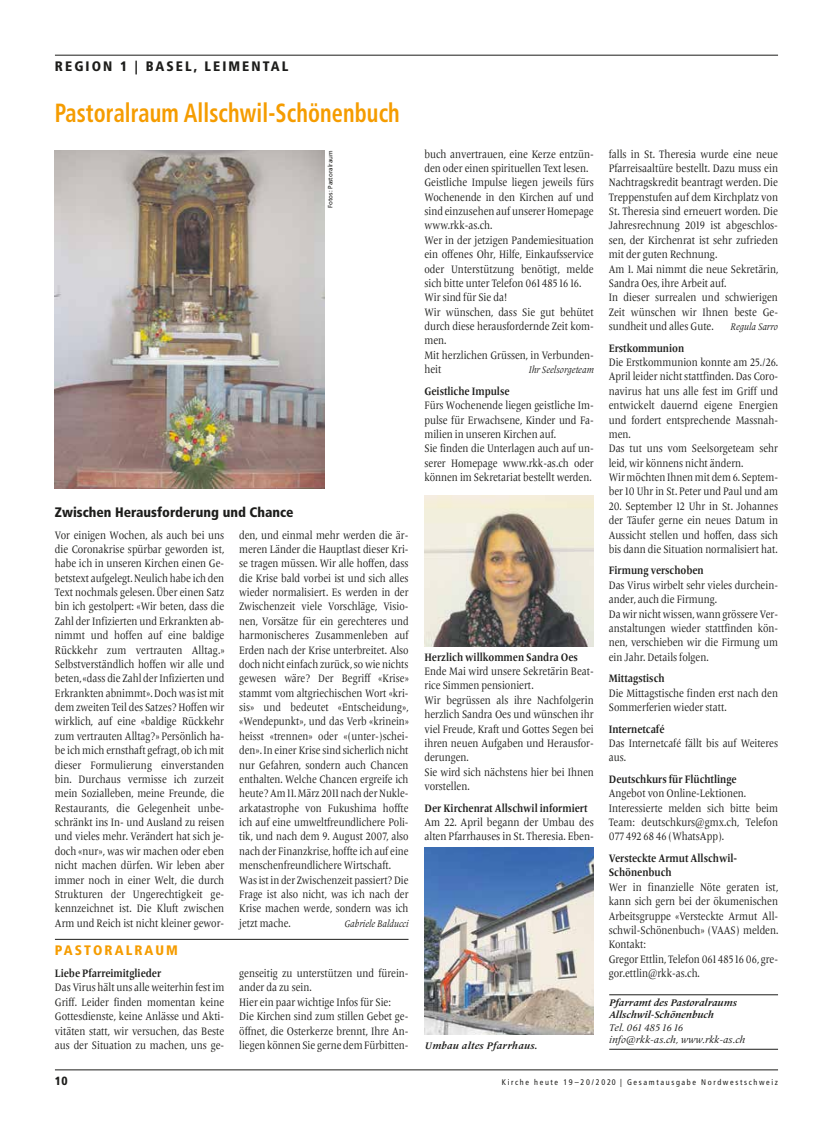
<style>
.page{position:relative;width:833px;height:1134px;background:#fff}
.page>*{position:absolute;margin:0;border:0;box-sizing:border-box;transform-origin:0 0}
.t1{font:700 condensed 26.25px "Frutiger";letter-spacing:.005em;color:#f59c00;scale:.85 1}
.t2{font:900 condensed 13.75px "Frutiger";color:#1d1d1b}
.t3{font:900 condensed 13.75px "Frutiger";letter-spacing:.15em;color:#1d1d1b}
.t4{font:900 condensed 13.75px "Frutiger";letter-spacing:.15em;color:#f59c00}
.t5{font:900 condensed 11.88px "Frutiger";color:#1d1d1b}
.t6{font:11.25px/14.4px "Frutiger Serif LT Pro";color:#1d1d1b;scale:.85 1}
.t7{font:11.25px/14.4px "Frutiger Serif LT Pro";color:#1d1d1b;scale:.86 1}
.t8{font:700 11.25px/14.4px "Frutiger Serif LT Pro";color:#1d1d1b;scale:.85 1}
.t9{font:italic 700 10px/12.5px "Frutiger Serif LT Pro";color:#1d1d1b}
.t10{font:italic 10px "Frutiger Serif LT Pro";color:#1d1d1b;scale:.85 1}
.t11{font:italic 10px/12.5px "Frutiger Serif LT Pro";color:#1d1d1b}
.t12{font:italic 700 10px "Frutiger Serif LT Pro";letter-spacing:.025em;color:#1d1d1b}
.t13{font:condensed 8.12px "Frutiger";letter-spacing:.2em;color:#1d1d1b}
.t14{font:6.25px "Frutiger";color:#1d1d1b}
</style>
<div class="page">
<hr style="left:55px;top:1070px;width:723px;height:1px;background:#1d1d1b">
<img style="left:55px;top:150px;width:269px;height:338px">
<hr style="left:55px;top:939px;width:353px;height:1px;background:#1d1d1b">
<hr style="left:55px;top:55px;width:723px;height:1px;background:#1d1d1b">
<img style="left:424px;top:496px;width:169px;height:150px">
<hr style="left:609px;top:994px;width:169px;height:1px;background:#1d1d1b">
<hr style="left:609px;top:1049px;width:169px;height:1px;background:#1d1d1b">
<img style="left:425px;top:848px;width:169px;height:186px">
<p class="t3" style="left:55px;top:58px;width:235px">REGION 1 | BASEL, LEIMENTAL</p>
<h1 class="t1" style="left:55px;top:97px;width:407px">Pastoralraum Allschwil-Schönenbuch</h1>
<p class="t14" style="left:327px;top:208px;width:59px;rotate:-90deg">Fotos: Pastoralraum</p>
<p class="t2" style="left:55px;top:504px;width:240px">Zwischen Herausforderung und Chance</p>
<p class="t6" style="left:55px;top:528px;width:201px;text-align:justify">Vor einigen Wochen, als auch bei uns die Coronakrise spürbar geworden ist, habe ich in unseren Kirchen einen Ge&shy;betstext aufgelegt. Neulich habe ich den Text nochmals gelesen. Über einen Satz bin ich gestolpert: «Wir beten, dass die Zahl der Infizierten und Erkrankten ab&shy;nimmt und hoffen auf eine baldige Rückkehr zum vertrauten Alltag.» Selbstverständlich hoffen wir alle und beten, «dass die Zahl der Infizierten und Erkrankten abnimmt». Doch was ist mit dem zweiten Teil des Satzes? Hoffen wir wirklich, auf eine «baldige Rückkehr zum vertrauten Alltag?» Persönlich ha&shy;be ich mich ernsthaft gefragt, ob ich mit dieser Formulierung einverstanden bin. Durchaus vermisse ich zurzeit mein Sozialleben, meine Freunde, die Restaurants, die Gelegenheit unbe&shy;schränkt ins In- und Ausland zu reisen und vieles mehr. Verändert hat sich je&shy;doch «nur», was wir machen oder eben nicht machen dürfen. Wir leben aber immer noch in einer Welt, die durch Strukturen der Ungerechtigkeit ge&shy;kennzeichnet ist. Die Kluft zwischen Arm und Reich ist nicht kleiner gewor-</p>
<p class="t6" style="left:239px;top:528px;width:201px">den, und einmal mehr werden die är&shy;meren Länder die Hauptlast dieser Kri&shy;se tragen müssen. Wir alle hoffen, dass die Krise bald vorbei ist und sich alles wieder normalisiert. Es werden in der Zwischenzeit viele Vorschläge, Visio&shy;nen, Vorsätze für ein gerechteres und harmonischeres Zusammenleben auf Erden nach der Krise unterbreitet. Also doch nicht einfach zurück, so wie nichts gewesen wäre? Der Begriff «Krise» stammt vom altgriechischen Wort «kri&shy;sis» und bedeutet «Entscheidung», «Wendepunkt», und das Verb «krinein» heisst «trennen» oder «(unter-)schei&shy;den». In einer Krise sind sicherlich nicht nur Gefahren, sondern auch Chancen enthalten. Welche Chancen ergreife ich heute? Am 11. März 2011 nach der Nukle&shy;arkatastrophe von Fukushima hoffte ich auf eine umweltfreundlichere Poli&shy;tik, und nach dem 9. August 2007, also nach der Finanzkrise, hoffte ich auf eine menschenfreundlichere Wirtschaft.<br>Was ist in der Zwischenzeit passiert? Die Frage ist also nicht, was ich nach der Krise machen werde, sondern was ich jetzt mache.</p>
<p class="t10" style="left:344px;top:917px;width:77px">Gabriele Balducci</p>
<p class="t4" style="left:55px;top:942px;width:124px">PASTORALRAUM</p>
<p class="t8" style="left:55px;top:966px;width:127px">Liebe Pfarreimitglieder</p>
<p class="t6" style="left:55px;top:980px;width:201px;text-align:justify">Das Virus hält uns alle weiterhin fest im Griff. Leider finden momentan keine Gottesdienste, keine Anlässe und Akti&shy;vitäten statt, wir versuchen, das Beste aus der Situation zu machen, uns ge-</p>
<p class="t6" style="left:239px;top:966px;width:201px">genseitig zu unterstützen und fürein&shy;ander da zu sein.<br>Hier ein paar wichtige Infos für Sie:<br>Die Kirchen sind zum stillen Gebet ge&shy;öffnet, die Osterkerze brennt, Ihre An&shy;liegen können Sie gerne dem Fürbitten-</p>
<p class="t6" style="left:424px;top:147px;width:201px">buch anvertrauen, eine Kerze entzün&shy;den oder einen spirituellen Text lesen.<br>Geistliche Impulse liegen jeweils fürs<br>Wochenende in den Kirchen auf und sind einzusehen auf unserer Homepage www.rkk-as.ch.<br>Wer in der jetzigen Pandemiesituation ein offenes Ohr, Hilfe, Einkaufsservice oder Unterstützung benötigt, melde sich bitte unter Telefon 061 485 16 16.<br>Wir sind für Sie da!<br>Wir wünschen, dass Sie gut behütet durch diese herausfordernde Zeit kom&shy;men.<br>Mit herzlichen Grüssen, in Verbunden&shy;heit</p>
<p class="t10" style="left:529px;top:364px;width:78px">Ihr Seelsorgeteam</p>
<p class="t8" style="left:424px;top:384px;width:102px">Geistliche Impulse</p>
<p class="t6" style="left:424px;top:398px;width:201px">Fürs Wochenende liegen geistliche Im&shy;pulse für Erwachsene, Kinder und Fa&shy;milien in unseren Kirchen auf.<br>Sie finden die Unterlagen auch auf un&shy;serer Homepage www.rkk-as.ch oder können im Sekretariat bestellt werden.</p>
<p class="t8" style="left:424px;top:650px;width:182px">Herzlich willkommen Sandra Oes</p>
<p class="t6" style="left:424px;top:664px;width:201px">Ende Mai wird unsere Sekretärin Beat&shy;rice Simmen pensioniert.<br>Wir begrüssen als ihre Nachfolgerin herzlich Sandra Oes und wünschen ihr viel Freude, Kraft und Gottes Segen bei ihren neuen Aufgaben und Herausfor&shy;derungen.<br>Sie wird sich nächstens hier bei Ihnen vorstellen.</p>
<p class="t8" style="left:424px;top:801px;width:193px">Der Kirchenrat Allschwil informiert</p>
<p class="t7" style="left:424px;top:815px;width:198px">Am 22. April begann der Umbau des alten Pfarrhauses in St. Theresia. Eben-</p>
<p class="t12" style="left:425px;top:1039px;width:114px">Umbau altes Pfarrhaus.</p>
<p class="t7" style="left:609px;top:147px;width:199px">falls in St. Theresia wurde eine neue Pfarreisaaltüre bestellt. Dazu muss ein Nachtragskredit beantragt werden. Die Treppenstufen auf dem Kirchplatz von St. Theresia sind erneuert worden. Die Jahresrechnung 2019 ist abgeschlos&shy;sen, der Kirchenrat ist sehr zufrieden mit der guten Rechnung.<br>Am 1. Mai nimmt die neue Sekretärin, Sandra Oes, ihre Arbeit auf.<br>In dieser surrealen und schwierigen Zeit wünschen wir Ihnen beste Ge&shy;sundheit und alles Gute.</p>
<p class="t10" style="left:730px;top:321px;width:57px">Regula Sarro</p>
<p class="t8" style="left:609px;top:341px;width:90px">Erstkommunion</p>
<p class="t6" style="left:609px;top:355px;width:201px">Die Erstkommunion konnte am 25./26.<br>April leider nicht stattfinden. Das Coro&shy;navirus hat uns alle fest im Griff und entwickelt dauernd eigene Energien und fordert entsprechende Massnah&shy;men.<br>Das tut uns vom Seelsorgeteam sehr leid, wir könnens nicht ändern.<br>Wir möchten Ihnen mit dem 6. Septem&shy;ber 10 Uhr in St. Peter und Paul und am</p>
<p class="t6" style="left:609px;top:499px;width:201px;text-align:justify">20. September 12 Uhr in St. Johannes der Täufer gerne ein neues Datum in Aussicht stellen und hoffen, dass sich bis dann die Situation normalisiert hat.</p>
<p class="t8" style="left:609px;top:564px;width:113px">Firmung verschoben</p>
<p class="t6" style="left:609px;top:578px;width:201px">Das Virus wirbelt sehr vieles durchein&shy;ander, auch die Firmung.<br>Da wir nicht wissen, wann grössere Ver&shy;anstaltungen wieder stattfinden kön&shy;nen, verschieben wir die Firmung um ein Jahr. Details folgen.</p>
<p class="t8" style="left:609px;top:671px;width:67px">Mittagstisch</p>
<p class="t6" style="left:609px;top:686px;width:201px">Die Mittagstische finden erst nach den<br>Sommerferien wieder statt.</p>
<p class="t8" style="left:609px;top:722px;width:67px">Internetcafé</p>
<p class="t6" style="left:609px;top:736px;width:201px">Das Internetcafé fällt bis auf Weiteres aus.</p>
<p class="t8" style="left:609px;top:772px;width:152px">Deutschkurs für Flüchtlinge</p>
<p class="t6" style="left:609px;top:786px;width:201px">Angebot von Online-Lektionen.<br>Interessierte melden sich bitte beim<br>Team: deutschkurs@gmx.ch, Telefon<br>077 492 68 46 (WhatsApp).</p>
<p class="t8" style="left:609px;top:851px;width:153px">Versteckte Armut Allschwil-<br>Schönenbuch</p>
<p class="t6" style="left:609px;top:880px;width:201px">Wer in finanzielle Nöte geraten ist, kann sich gern bei der ökumenischen<br>Arbeitsgruppe «Versteckte Armut All&shy;schwil-Schönenbuch» (VAAS) melden.<br>Kontakt:<br>Gregor Ettlin, Telefon 061 485 16 06, gre&shy;gor.ettlin@rkk-as.ch.</p>
<p class="t9" style="left:609px;top:996px;width:129px">Pfarramt des Pastoralraums<br>Allschwil-Schönenbuch</p>
<p class="t11" style="left:609px;top:1021px;width:137px">Tel. 061 485 16 16 info@rkk-as.ch, www.rkk-as.ch</p>
<p class="t5" style="left:55px;top:1074px;width:14px">10</p>
<p class="t13" style="left:502px;top:1077px;width:278px">Kirche heute 19–20/2020 | Gesamtausgabe Nordwestschweiz</p>
</div>
